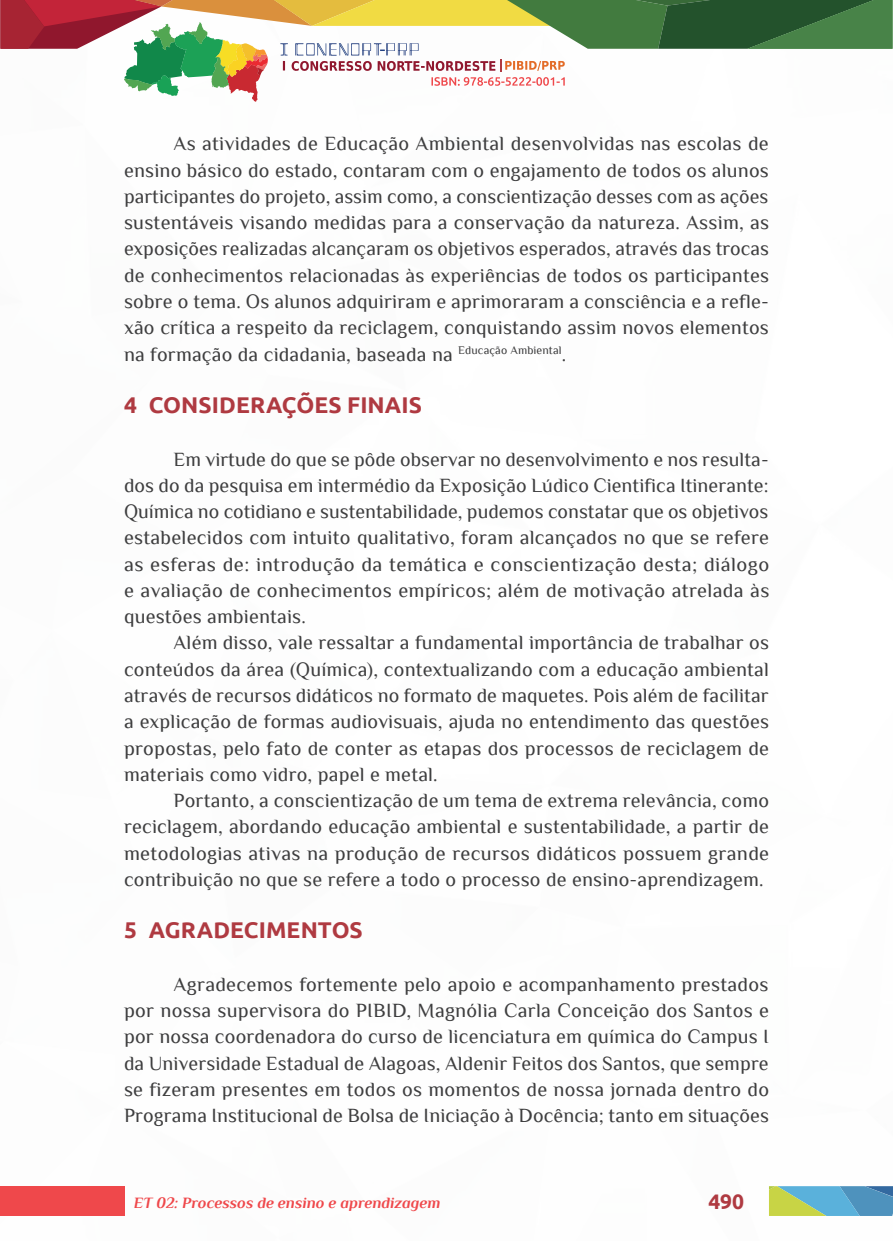
<style>
.page{position:relative;width:893px;height:1241px;background:#fff}
.page>*{position:absolute;margin:0;border:0;box-sizing:border-box;transform-origin:0 0}
._8_SUBTÍTULO_1{font:700 22.75px "Ubuntu";letter-spacing:.005em;color:#af3a41}
.t1{font:700 21px "Ubuntu";color:#af3a41}
._6_CORPO{font:20.12px/26.2px "Philosopher";letter-spacing:.01em;color:#3e3e3f;text-align:justify}
.t2{font:italic 700 15.75px "Philosopher";color:#ef484b}
</style>
<div class="page">
<div style="left:0;top:1185px;width:124px;height:30px;background:#ef484b"></div>
<svg style="left:0;top:0;width:892px;height:102px"></svg>
<svg style="left:769px;top:1186px;width:124px;height:29px"></svg>
<p class="_6_CORPO" style="left:124px;top:131px;width:647px;text-indent:50px">As atividades de Educação Ambiental desenvolvidas nas escolas de ensino básico do estado, contaram com o engajamento de todos os alunos participantes do projeto, assim como, a conscientização desses com as ações sustentáveis visando medidas para a conservação da natureza. Assim, as exposições realizadas alcançaram os objetivos esperados, através das trocas de conhecimentos relacionadas às experiências de todos os participantes sobre o tema. Os alunos adquiriram e aprimoraram a consciência e a refle&shy;xão crítica a respeito da reciclagem, conquistando assim novos elementos na formação da cidadania, baseada na <sup>Educação</sup> <sup>Ambiental</sup>.</p>
<p class="_8_SUBTÍTULO_1" style="left:124px;top:391px;width:299px">4 CONSIDERAÇÕES FINAIS</p>
<p class="_6_CORPO" style="left:124px;top:446px;width:647px;text-indent:50px">Em virtude do que se pôde observar no desenvolvimento e nos resulta&shy;dos do da pesquisa em intermédio da Exposição Lúdico Cientifica Itinerante:<br>Química no cotidiano e sustentabilidade, pudemos constatar que os objetivos estabelecidos com intuito qualitativo, foram alcançados no que se refere as esferas de: introdução da temática e conscientização desta; diálogo e avaliação de conhecimentos empíricos; além de motivação atrelada às questões ambientais.</p>
<p class="_6_CORPO" style="left:124px;top:629px;width:647px;text-indent:50px">Além disso, vale ressaltar a fundamental importância de trabalhar os conteúdos da área (Química), contextualizando com a educação ambiental através de recursos didáticos no formato de maquetes. Pois além de facilitar a explicação de formas audiovisuais, ajuda no entendimento das questões propostas, pelo fato de conter as etapas dos processos de reciclagem de materiais como vidro, papel e metal.</p>
<p class="_6_CORPO" style="left:124px;top:787px;width:647px;text-indent:50px">Portanto, a conscientização de um tema de extrema relevância, como reciclagem, abordando educação ambiental e sustentabilidade, a partir de metodologias ativas na produção de recursos didáticos possuem grande contribuição no que se refere a todo o processo de ensino-aprendizagem.</p>
<p class="_8_SUBTÍTULO_1" style="left:124px;top:916px;width:240px">5 AGRADECIMENTOS</p>
<p class="_6_CORPO" style="left:124px;top:971px;width:647px;text-indent:50px">Agradecemos fortemente pelo apoio e acompanhamento prestados por nossa supervisora do PIBID, Magnólia Carla Conceição dos Santos e por nossa coordenadora do curso de licenciatura em química do Campus I da Universidade Estadual de Alagoas, Aldenir Feitos dos Santos, que sempre se fizeram presentes em todos os momentos de nossa jornada dentro do Programa Institucional de Bolsa de Iniciação à Docência; tanto em situações</p>
<p class="t2" style="left:134px;top:1193px;width:308px">ET 02: Processos de ensino e aprendizagem</p>
<p class="t1" style="left:708px;top:1188px;width:37px">490</p>
</div>
